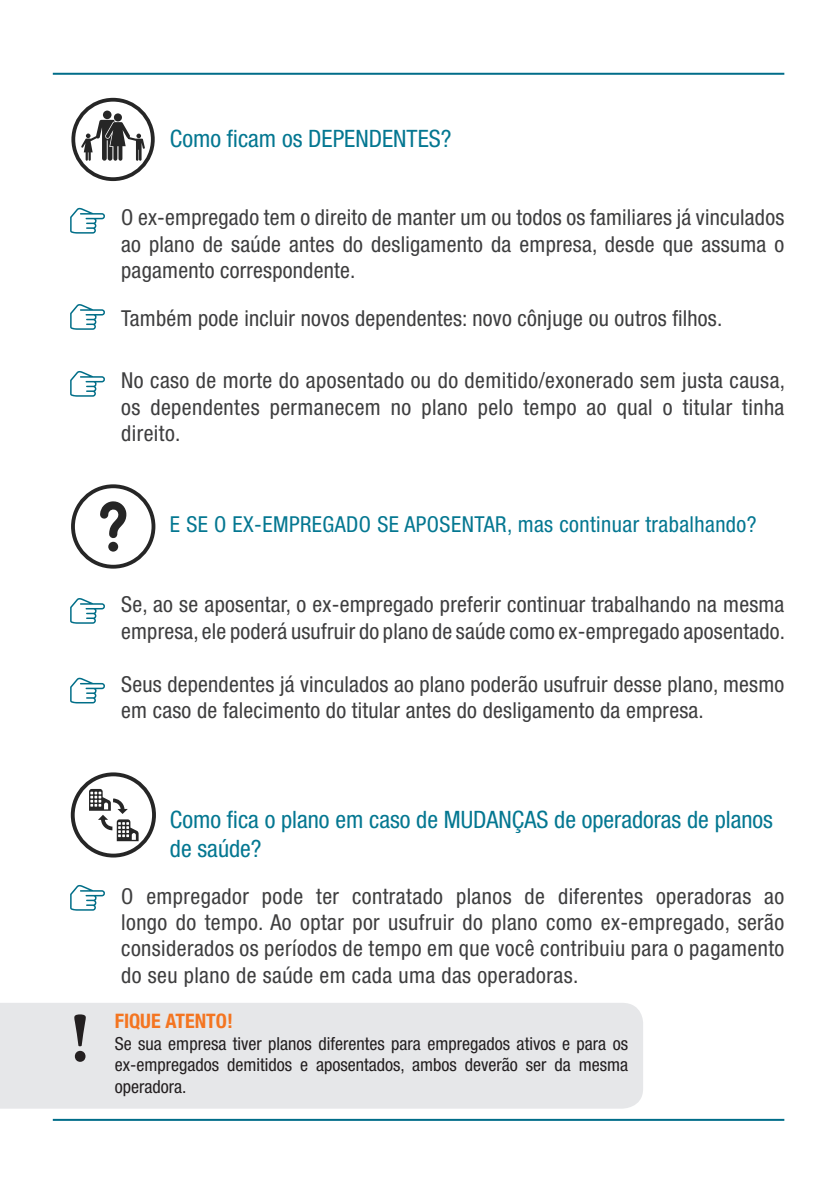
<style>
.page{position:relative;width:840px;height:1191px;background:#fff}
.page>*{position:absolute;margin:0;border:0;box-sizing:border-box;transform-origin:0 0}
.t1{font:700 70px "Minion Pro";color:#231f20}
.t2{font:condensed 24px/28.8px "Helvetica Neue";color:#047791}
.t3{font:condensed 22px/26.4px "Helvetica Neue";letter-spacing:.01em;color:#3e3e3f;text-align:justify}
.t4{font:condensed 22px "Helvetica Neue";letter-spacing:.02em;color:#047791}
.t5{font:700 condensed 20px "Helvetica Neue";color:#f47521}
.t6{font:condensed 18px/21.6px "Helvetica Neue";color:#231f20;text-align:justify}
</style>
<div class="page">
<div style="left:71px;top:772px;width:85px;height:85px;border:4px solid #262626;border-radius:50%"></div>
<svg style="left:89px;top:789px;width:49px;height:52px"></svg>
<div style="left:71px;top:98px;width:84px;height:83px;border:4px solid #262626;border-radius:50%"></div>
<div style="left:103px;top:111px;width:8px;height:8px;background:#262626;border-radius:50%"></div>
<div style="left:114px;top:113px;width:8px;height:8px;background:#262626;border-radius:50%"></div>
<svg style="left:81px;top:120px;width:64px;height:41px"></svg>
<hr style="left:53px;top:1118px;width:730px;height:2px;background:#006d89">
<hr style="left:53px;top:73px;width:730px;height:2px;background:#006d89">
<svg style="left:70px;top:208px;width:35px;height:26px"></svg>
<svg style="left:70px;top:598px;width:35px;height:26px"></svg>
<svg style="left:70px;top:677px;width:35px;height:26px"></svg>
<svg style="left:70px;top:304px;width:35px;height:26px"></svg>
<svg style="left:70px;top:371px;width:35px;height:26px"></svg>
<svg style="left:70px;top:885px;width:35px;height:25px"></svg>
<div style="left:71px;top:484px;width:84px;height:84px;border:4px solid #262626;border-radius:50%"></div>
<svg style="left:100px;top:501px;width:26px;height:37px"></svg>
<div style="left:108px;top:542px;width:10px;height:9px;background:#262626;border-radius:50%"></div>
<div style="left:0;top:1003px;width:642px;height:105px;background:#e6e7e9"></div>
<p class="t2" style="left:170px;top:124px;width:283px">Como ficam os DEPENDENTES?</p>
<p class="t3" style="left:121px;top:204px;width:664px">O ex-empregado tem o direito de manter um ou todos os familiares já vinculados ao plano de saúde antes do desligamento da empresa, desde que assuma o pagamento correspondente.</p>
<p class="t3" style="left:121px;top:304px;width:602px">Também pode incluir novos dependentes: novo cônjuge ou outros filhos.</p>
<p class="t3" style="left:121px;top:367px;width:665px">No caso de morte do aposentado ou do demitido/exonerado sem justa causa, os dependentes permanecem no plano pelo tempo ao qual o titular tinha direito.</p>
<p class="t4" style="left:170px;top:512px;width:587px">E SE O EX-EMPREGADO SE APOSENTAR, mas continuar trabalhando?</p>
<p class="t3" style="left:121px;top:591px;width:665px">Se, ao se aposentar, o ex-empregado preferir continuar trabalhando na mesma empresa, ele poderá usufruir do plano de saúde como ex-empregado aposentado.</p>
<p class="t3" style="left:121px;top:670px;width:664px">Seus dependentes já vinculados ao plano poderão usufruir desse plano, mesmo em caso de falecimento do titular antes do desligamento da empresa.</p>
<p class="t2" style="left:170px;top:805px;width:604px">Como fica o plano em caso de MUDANÇAS de operadoras de planos de saúde?</p>
<p class="t3" style="left:121px;top:882px;width:664px">O empregador pode ter contratado planos de diferentes operadoras ao longo do tempo. Ao optar por usufruir do plano como ex-empregado, serão considerados os períodos de tempo em que você contribuiu para o pagamento do seu plano de saúde em cada uma das operadoras.</p>
<p class="t1" style="left:70px;top:989px;width:21px">!</p>
<p class="t5" style="left:115px;top:1009px;width:120px">FIQUE ATENTO!</p>
<p class="t6" style="left:115px;top:1032px;width:514px">Se sua empresa tiver planos diferentes para empregados ativos e para os ex-empregados demitidos e aposentados, ambos deverão ser da mesma operadora.</p>
</div>
